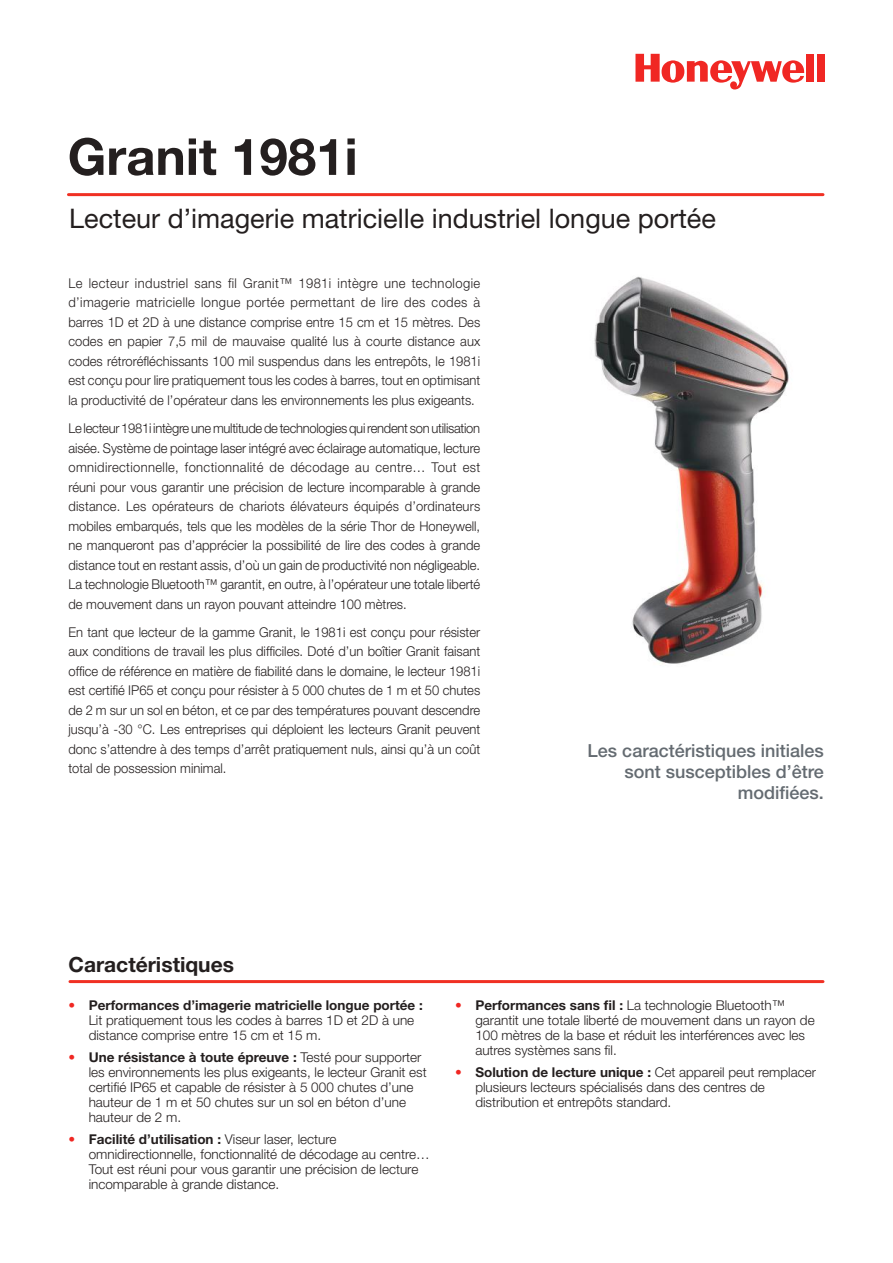
<style>
.page{position:relative;width:893px;height:1263px;background:#fff}
.page>*{position:absolute;margin:0;border:0;box-sizing:border-box;transform-origin:0 0}
.t1{font:700 51px "Helvetica Neue";color:#241f1f}
.t2{font:27px "Helvetica Neue";color:#241f1f}
.t3{font:700 21px "Helvetica Neue";color:#241f1f}
.t4{font:500 18px/21px "Helvetica Neue";color:#646b71;text-align:right}
.t5{font:300 13.5px/19.5px "Helvetica Neue";color:#241f1f;text-align:justify;scale:.96 1}
.t6{font:300 13.5px/15px "Helvetica Neue";color:#241f1f}
.s1{font-weight:700;color:#f02723}
.s2{font-weight:700}
</style>
<div class="page">
<div style="left:806px;top:54px;width:8px;height:28px;background:#f02723"></div>
<div style="left:817px;top:54px;width:7px;height:28px;background:#f02723"></div>
<svg style="left:635px;top:54px;width:169px;height:35px"></svg>
<hr style="left:68px;top:193px;width:755px;height:3px;background:#f03023">
<hr style="left:70px;top:980px;width:753px;height:3px;background:#f03023">
<img style="left:594px;top:276px;width:195px;height:388px">
<h1 class="t1" style="left:68px;top:138px;width:291px">Granit 1981i</h1>
<h2 class="t2" style="left:69px;top:209px;width:648px">Lecteur d’imagerie matricielle industriel longue portée</h2>
<p class="t5" style="left:68px;top:275px;width:430px">Le lecteur industriel sans fil Granit™ 1981i intègre une technologie d’imagerie matricielle longue portée permettant de lire des codes à barres 1D et 2D à une distance comprise entre 15 cm et 15 mètres. Des codes en papier 7,5 mil de mauvaise qualité lus à courte distance aux codes rétroréfléchissants 100 mil suspendus dans les entrepôts, le 1981i est conçu pour lire pratiquement tous les codes à barres, tout en optimisant la productivité de l’opérateur dans les environnements les plus exigeants.</p>
<p class="t5" style="left:68px;top:420px;width:430px">Le lecteur 1981i intègre une multitude de technologies qui rendent son utilisation aisée. Système de pointage laser intégré avec éclairage automatique, lecture omnidirectionnelle, fonctionnalité de décodage au centre… Tout est réuni pour vous garantir une précision de lecture incomparable à grande distance. Les opérateurs de chariots élévateurs équipés d’ordinateurs mobiles embarqués, tels que les modèles de la série Thor de Honeywell, ne manqueront pas d’apprécier la possibilité de lire des codes à grande distance tout en restant assis, d’où un gain de productivité non négligeable.<br>La technologie Bluetooth™ garantit, en outre, à l’opérateur une totale liberté de mouvement dans un rayon pouvant atteindre 100 mètres.</p>
<p class="t5" style="left:68px;top:623px;width:430px">En tant que lecteur de la gamme Granit, le 1981i est conçu pour résister aux conditions de travail les plus difficiles. Doté d’un boîtier Granit faisant office de référence en matière de fiabilité dans le domaine, le lecteur 1981i est certifié IP65 et conçu pour résister à 5 000 chutes de 1 m et 50 chutes de 2 m sur un sol en béton, et ce par des températures pouvant descendre jusqu’à -30 °C. Les entreprises qui déploient les lecteurs Granit peuvent donc s’attendre à des temps d’arrêt pratiquement nuls, ainsi qu’à un coût total de possession minimal.</p>
<h3 class="t3" style="left:68px;top:957px;width:167px">Caractéristiques</h3>
<h3 class="t4" style="left:588px;top:741px;width:238px">Les caractéristiques initiales sont susceptibles d’être modifiées.</h3>
<p class="t6" style="left:89px;top:999px;width:336px;text-indent:-20px"><span class="s1">•</span> <span class="s2">Performances d’imagerie matricielle longue portée :<br></span>Lit pratiquement tous les codes à barres 1D et 2D à une distance comprise entre 15 cm et 15 m.</p>
<p class="t6" style="left:89px;top:1051px;width:340px;text-indent:-20px"><span class="s1">•</span> <span class="s2">Une résistance à toute épreuve :</span> Testé pour supporter les environnements les plus exigeants, le lecteur Granit est certifié IP65 et capable de résister à 5 000 chutes d’une hauteur de 1 m et 50 chutes sur un sol en béton d’une hauteur de 2 m.</p>
<p class="t6" style="left:89px;top:1132px;width:342px;text-indent:-20px"><span class="s1">•</span> <span class="s2">Facilité d’utilisation :</span> Viseur laser, lecture omnidirectionnelle, fonctionnalité de décodage au centre… Tout est réuni pour vous garantir une précision de lecture incomparable à grande distance.</p>
<p class="t6" style="left:475px;top:999px;width:341px;text-indent:-20px"><span class="s1">•</span> <span class="s2">Performances sans fil :</span> La technologie Bluetooth™ garantit une totale liberté de mouvement dans un rayon de 100 mètres de la base et réduit les interférences avec les autres systèmes sans fil.</p>
<p class="t6" style="left:475px;top:1066px;width:342px;text-indent:-20px"><span class="s1">•</span> <span class="s2">Solution de lecture unique :</span> Cet appareil peut remplacer plusieurs lecteurs spécialisés dans des centres de distribution et entrepôts standard.</p>
</div>
